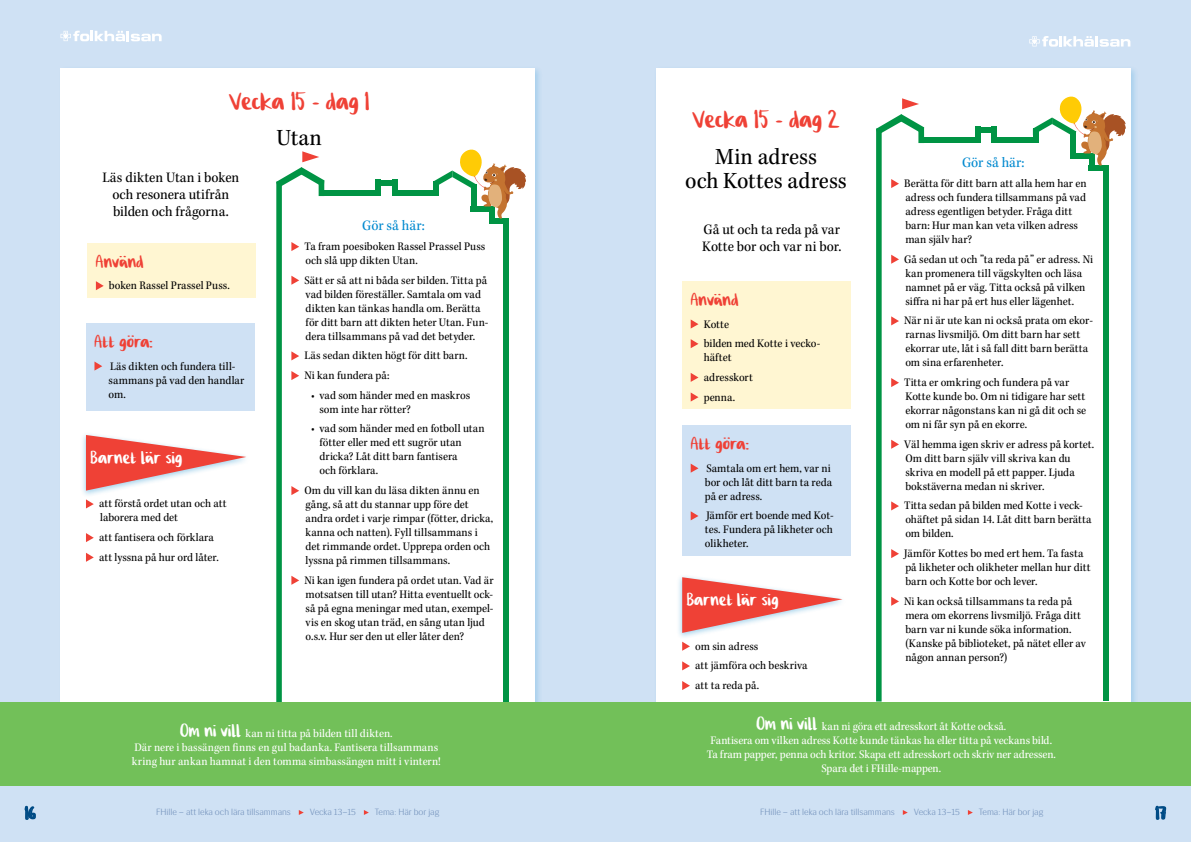
<style>
.page{position:relative;width:1191px;height:842px;background:#fff}
.page>*{position:absolute;margin:0;border:0;box-sizing:border-box;transform-origin:0 0}
.t1{font:32px "Cilla F Hscript";letter-spacing:-.005em;color:#ef4136}
.t2{font:24px/24px "Kepler Std Scn";color:#000;text-align:center}
.t3{font:23px "Cilla F Hscript";color:#ef4136}
.t4{font:23px "Cilla F Hscript";letter-spacing:.005em;color:#fff}
.t5{font:22px "Cilla F Hscript";color:#004b85}
.t6{font:15px/17px "Kepler Std Scn";color:#000}
.t7{font:15px "Kepler Std Scn";color:#0089cf}
.t8{font:12px/14px "Kepler Std Scn";color:#000}
.t9{font:12px/14px "Kepler Std Scn";letter-spacing:-.005em;color:#fff;text-align:center}
.t10{font:300 9px "Siri";color:#6e8db8}
.s1{font-family:"Cilla F Hscript";font-size:23px}
</style>
<div class="page">
<div style="left:0;top:0;width:595px;height:842px;background:#cfe1f4"></div>
<div style="left:595px;top:0;width:596px;height:842px;background:#cfe1f4"></div>
<div style="left:58px;top:65px;width:485px;height:717px;background:#0089cf;opacity:.2"></div>
<div style="left:61px;top:68px;width:474px;height:706px;background:#fff"></div>
<svg style="left:24px;top:805px;width:12px;height:15px"></svg>
<svg style="left:1155px;top:805px;width:11px;height:15px"></svg>
<div style="left:653px;top:65px;width:485px;height:717px;background:#0089cf;opacity:.2"></div>
<div style="left:656px;top:68px;width:474px;height:706px;background:#fff"></div>
<svg style="left:61px;top:31px;width:101px;height:10px"></svg>
<svg style="left:1029px;top:36px;width:101px;height:11px"></svg>
<svg style="left:902px;top:810px;width:5px;height:5px"></svg>
<svg style="left:968px;top:810px;width:4px;height:5px"></svg>
<svg style="left:299px;top:810px;width:5px;height:5px"></svg>
<svg style="left:364px;top:810px;width:5px;height:5px"></svg>
<div style="left:676px;top:574px;width:170px;height:66px;background:#1c90cf;opacity:.4"></div>
<svg style="left:682px;top:577px;width:160px;height:56px"></svg>
<svg style="left:682px;top:642px;width:8px;height:9px"></svg>
<svg style="left:682px;top:661px;width:8px;height:9px"></svg>
<svg style="left:682px;top:681px;width:8px;height:9px"></svg>
<div style="left:87px;top:243px;width:169px;height:55px;background:#fff6d2"></div>
<svg style="left:96px;top:281px;width:8px;height:9px"></svg>
<div style="left:682px;top:281px;width:168px;height:128px;background:#fff6d2"></div>
<svg style="left:690px;top:319px;width:8px;height:10px"></svg>
<svg style="left:690px;top:339px;width:8px;height:9px"></svg>
<svg style="left:690px;top:373px;width:8px;height:9px"></svg>
<svg style="left:690px;top:392px;width:8px;height:10px"></svg>
<div style="left:682px;top:425px;width:168px;height:131px;background:#cfe1f4"></div>
<svg style="left:690px;top:464px;width:8px;height:9px"></svg>
<svg style="left:690px;top:511px;width:8px;height:9px"></svg>
<div style="left:86px;top:323px;width:168px;height:87px;background:#cfe1f4"></div>
<svg style="left:94px;top:361px;width:8px;height:10px"></svg>
<div style="left:503px;top:219px;width:5px;height:565px;background:#009444"></div>
<div style="left:489px;top:219px;width:19px;height:5px;background:#009444"></div>
<div style="left:320px;top:190px;width:61px;height:6px;background:#009444"></div>
<div style="left:394px;top:191px;width:44px;height:5px;background:#009444"></div>
<div style="left:375px;top:180px;width:22px;height:5px;background:#009444"></div>
<div style="left:392px;top:180px;width:5px;height:16px;background:#009444"></div>
<div style="left:375px;top:180px;width:6px;height:16px;background:#009444"></div>
<svg style="left:433px;top:149px;width:93px;height:70px"></svg>
<svg style="left:276px;top:151px;width:48px;height:550px"></svg>
<div style="left:80px;top:432px;width:170px;height:66px;background:#1c90cf;opacity:.4"></div>
<svg style="left:86px;top:435px;width:160px;height:56px"></svg>
<svg style="left:86px;top:499px;width:8px;height:9px"></svg>
<svg style="left:86px;top:533px;width:8px;height:9px"></svg>
<svg style="left:86px;top:553px;width:8px;height:9px"></svg>
<div style="left:0;top:701px;width:1191px;height:84px;background:#72c059"></div>
<div style="left:1102px;top:166px;width:6px;height:535px;background:#009444"></div>
<div style="left:1089px;top:166px;width:19px;height:5px;background:#009444"></div>
<div style="left:920px;top:137px;width:61px;height:6px;background:#009444"></div>
<div style="left:994px;top:138px;width:44px;height:5px;background:#009444"></div>
<div style="left:975px;top:127px;width:22px;height:5px;background:#009444"></div>
<div style="left:991px;top:127px;width:6px;height:16px;background:#009444"></div>
<div style="left:975px;top:127px;width:6px;height:16px;background:#009444"></div>
<svg style="left:1033px;top:96px;width:93px;height:70px"></svg>
<svg style="left:876px;top:98px;width:48px;height:604px"></svg>
<h1 class="t1" style="left:229px;top:83px;width:142px">Vecka 15 - dag 1</h1>
<h2 class="t2" style="left:276px;top:126px;width:47px">Utan</h2>
<p class="t6" style="left:102px;top:169px;width:138px;text-align:center">Läs dikten Utan i boken och resonera utifrån bilden och frågorna.</p>
<h3 class="t3" style="left:96px;top:248px;width:49px">Använd</h3>
<p class="t8" style="left:109px;top:279px;width:122px">boken Rassel Prassel Puss.</p>
<h3 class="t3" style="left:94px;top:328px;width:60px">Att göra:</h3>
<p class="t8" style="left:109px;top:359px;width:137px">Läs dikten och fundera till&shy;sammans på vad den handlar om.</p>
<h3 class="t4" style="left:91px;top:445px;width:93px">Barnet lär sig</h3>
<p class="t8" style="left:99px;top:497px;width:129px">att förstå ordet utan och att laborera med det</p>
<p class="t8" style="left:99px;top:528px;width:121px;line-height:19.7px">att fantisera och förklara att lyssna på hur ord låter.</p>
<p class="t7" style="left:362px;top:217px;width:64px">Gör så här:</p>
<p class="t8" style="left:304px;top:240px;width:182px">Ta fram poesiboken Rassel Prassel Puss och slå upp dikten Utan.</p>
<p class="t8" style="left:304px;top:273px;width:186px">Sätt er så att ni båda ser bilden. Titta på vad bilden föreställer. Samtala om vad dikten kan tänkas handla om. Berätta för ditt barn att dikten heter Utan. Fun&shy;dera tillsammans på vad det betyder.</p>
<p class="t8" style="left:304px;top:346px;width:165px;line-height:19.7px">Läs sedan dikten högt för ditt barn.<br>Ni kan fundera på:</p>
<p class="t8" style="left:319px;top:388px;width:152px;text-indent:-8px">• vad som händer med en maskros som inte har rötter?</p>
<p class="t8" style="left:319px;top:422px;width:167px;text-indent:-8px">• vad som händer med en fotboll utan fötter eller med ett sugrör utan dricka? Låt ditt barn fantisera<br>och förklara.</p>
<p class="t8" style="left:304px;top:484px;width:190px">Om du vill kan du läsa dikten ännu en gång, så att du stannar upp före det andra ordet i varje rimpar (fötter, dricka, kanna och natten). Fyll tillsammans i det rimmande ordet. Upprepa orden och lyssna på rimmen tillsammans.</p>
<p class="t8" style="left:304px;top:573px;width:191px">Ni kan igen fundera på ordet utan. Vad är motsatsen till utan? Hitta eventuellt ock&shy;så på egna meningar med utan, exempel&shy;vis en skog utan träd, en sång utan ljud o.s.v. Hur ser den ut eller låter den?</p>
<p class="t9" style="left:132px;top:727px;width:310px"><span class="s1">Om ni vill</span> kan ni titta på bilden till dikten.<br>Där nere i bassängen finns en gul badanka. Fantisera tillsammans kring hur ankan hamnat i den tomma simbassängen mitt i vintern!</p>
<h1 class="t1" style="left:692px;top:102px;width:149px">Vecka 15 - dag 2</h1>
<h2 class="t2" style="left:685px;top:145px;width:163px">Min adress<br>och Kottes adress</h2>
<p class="t6" style="left:702px;top:221px;width:141px">Gå ut och ta reda på var<br>Kotte bor och var ni bor.</p>
<h3 class="t3" style="left:690px;top:286px;width:49px">Använd</h3>
<p class="t8" style="left:703px;top:314px;width:118px;line-height:19.7px">Kotte<br>bilden med Kotte i vecko-</p>
<p class="t8" style="left:703px;top:348px;width:51px;line-height:19.7px">häftet adresskort penna.</p>
<h3 class="t3" style="left:690px;top:431px;width:60px">Att göra:</h3>
<p class="t8" style="left:705px;top:461px;width:129px;text-align:justify">Samtala om ert hem, var ni bor och låt ditt barn ta reda på er adress.</p>
<p class="t8" style="left:705px;top:509px;width:130px;text-align:justify">Jämför ert boende med Kot&shy;tes. Fundera på likheter och olikheter.</p>
<h3 class="t4" style="left:687px;top:587px;width:93px">Barnet lär sig</h3>
<p class="t8" style="left:695px;top:636px;width:114px;line-height:19.7px">om sin adress<br>att jämföra och beskriva att ta reda på.</p>
<p class="t7" style="left:962px;top:154px;width:64px">Gör så här:</p>
<p class="t8" style="left:904px;top:177px;width:184px">Berätta för ditt barn att alla hem har en adress och fundera tillsammans på vad adress egentligen betyder. Fråga ditt barn: Hur man kan veta vilken adress man själv har?</p>
<p class="t8" style="left:904px;top:252px;width:190px">Gå sedan ut och ”ta reda på” er adress. Ni kan promenera till vägskylten och läsa namnet på er väg. Titta också på vilken siffra ni har på ert hus eller lägenhet.</p>
<p class="t8" style="left:904px;top:314px;width:190px">När ni är ute kan ni också prata om ekor&shy;rarnas livsmiljö. Om ditt barn har sett ekorrar ute, låt i så fall ditt barn berätta om sina erfarenheter.</p>
<p class="t8" style="left:904px;top:376px;width:183px">Titta er omkring och fundera på var Kotte kunde bo. Om ni tidigare har sett ekorrar någonstans kan ni gå dit och se om ni får syn på en ekorre.</p>
<p class="t8" style="left:904px;top:437px;width:192px">Väl hemma igen skriv er adress på kortet.<br>Om ditt barn själv vill skriva kan du skriva en modell på ett papper. Ljuda bokstäverna medan ni skriver.</p>
<p class="t8" style="left:904px;top:499px;width:189px">Titta sedan på bilden med Kotte i veck&shy;ohäftet på sidan 14. Låt ditt barn berätta om bilden.</p>
<p class="t8" style="left:904px;top:547px;width:188px">Jämför Kottes bo med ert hem. Ta fasta på likheter och olikheter mellan hur ditt barn och Kotte bor och lever.</p>
<p class="t8" style="left:904px;top:594px;width:183px">Ni kan också tillsammans ta reda på mera om ekorrens livsmiljö. Fråga ditt barn var ni kunde söka information. (Kanske på biblioteket, på nätet eller av någon annan person?)</p>
<p class="t9" style="left:706px;top:720px;width:351px"><span class="s1">Om ni vill</span> kan ni göra ett adresskort åt Kotte också.<br>Fantisera om vilken adress Kotte kunde tänkas ha eller titta på veckans bild.<br>Ta fram papper, penna och kritor. Skapa ett adresskort och skriv ner adressen.<br>Spara det i FHille-mappen.</p>
<h3 class="t5" style="left:25px;top:801px;width:12px">16</h3>
<h3 class="t5" style="left:1155px;top:801px;width:11px">17</h3>
<p class="t10" style="left:156px;top:807px;width:136px">FHille – att leka och lära tillsammans</p>
<p class="t10" style="left:310px;top:807px;width:48px">Vecka 13–15</p>
<p class="t10" style="left:375px;top:807px;width:66px">Tema: Här bor jag</p>
<p class="t10" style="left:760px;top:807px;width:136px">FHille – att leka och lära tillsammans</p>
<p class="t10" style="left:913px;top:807px;width:48px">Vecka 13–15</p>
<p class="t10" style="left:978px;top:807px;width:66px">Tema: Här bor jag</p>
</div>
